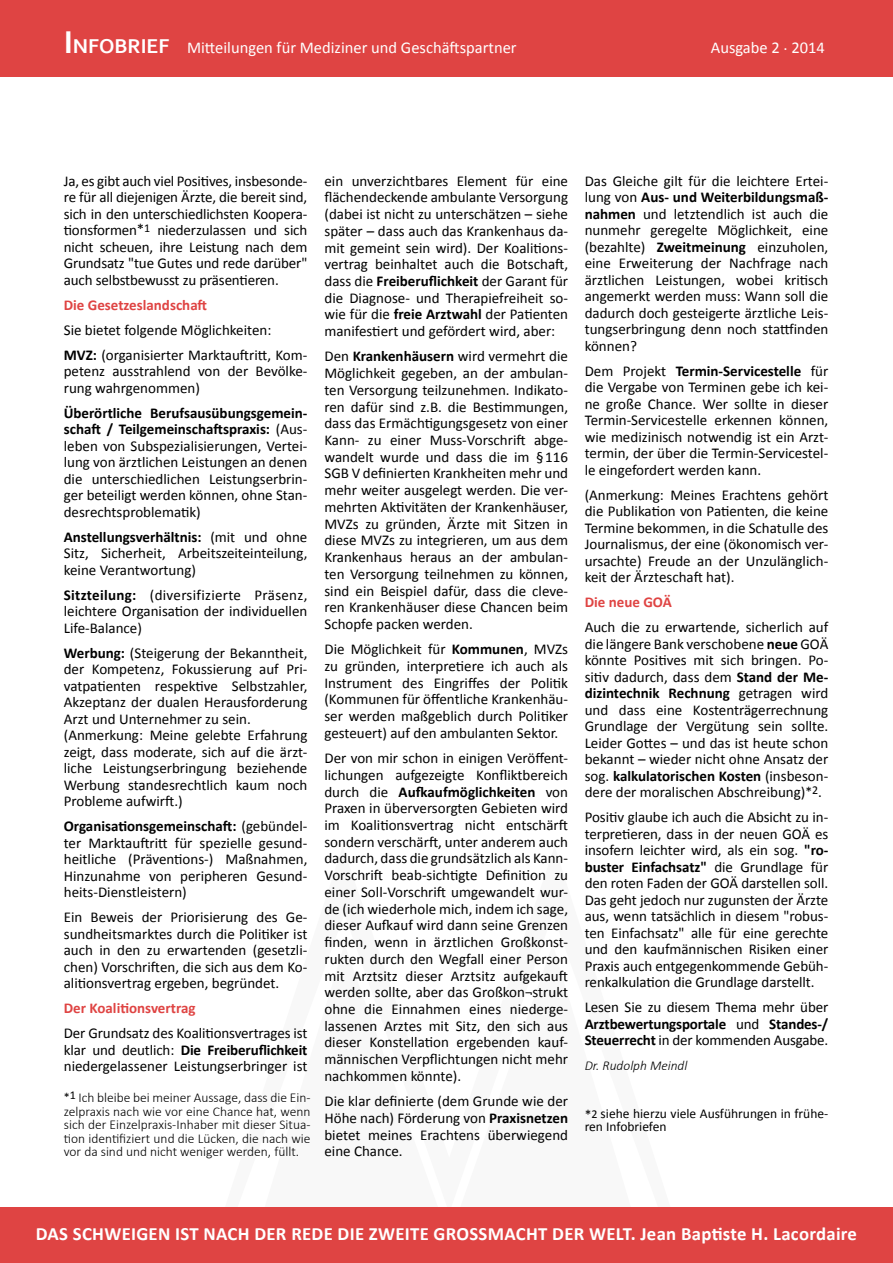
<style>
.page{position:relative;width:893px;height:1263px;background:#fff}
.page>*{position:absolute;margin:0;border:0;box-sizing:border-box;transform-origin:0 0}
.t1{font:700 18.75px "Calibri";letter-spacing:.015em;color:#fff}
.t2{font:16.5px "Calibri";color:#fff}
.t3{font:15px/16.5px "Calibri";color:#000;text-align:justify}
.t4{font:700 15px "Calibri";color:#df4443}
.t5{font:300 13.5px/13.5px "Calibri";color:#000;text-align:justify}
.t6{font:13.5px/13.5px "Calibri";color:#000}
.t7{font:italic 300 13.5px "Calibri";color:#000}
.s1{font-family:"Corbel";font-weight:700;font-size:33px}
.s2{font-family:"Corbel";font-weight:700;font-size:21px}
.s3{font-weight:700}
.s4{font-weight:400;font-size:12px}
.s5{font-size:13.5px}
.s6{font-size:12px}
</style>
<div class="page">
<div style="left:0;top:0;width:893px;height:77px;background:#df4443"></div>
<div style="left:0;top:1208px;width:893px;height:55px;background:#df4443"></div>
<p class="t2" style="left:64px;top:37px;width:454px"><span class="s1">I</span><span class="s2">NFOBRIEF</span> Mitteilungen für Mediziner und Geschäftspartner</p>
<p class="t2" style="left:711px;top:37px;width:116px">Ausgabe 2 . 2014</p>
<p class="t3" style="left:64px;top:172px;width:245px">Ja, es gibt auch viel Positives, insbesonde&shy;re für all diejenigen Ärzte, die bereit sind, sich in den unterschiedlichsten Koopera&shy;tionsformen*<sup>1</sup> niederzulassen und sich nicht scheuen, ihre Leistung nach dem Grundsatz "tue Gutes und rede darüber" auch selbstbewusst zu präsentieren.</p>
<p class="t4" style="left:64px;top:295px;width:145px">Die Gesetzeslandschaft</p>
<p class="t3" style="left:64px;top:317px;width:245px;line-height:25px">Sie bietet folgende Möglichkeiten:<br><span class="s3">MVZ:</span> (organisierter Marktauftritt, Kom-</p>
<p class="t3" style="left:64px;top:363px;width:245px">petenz ausstrahlend von der Bevölke&shy;rung wahrgenommen)</p>
<p class="t3" style="left:64px;top:404px;width:245px"><span class="s3">Überörtliche Berufsausübungsgemein&shy;schaft / Teilgemeinschaftspraxis:</span> (Aus&shy;leben von Subspezialisierungen, Vertei&shy;lung von ärztlichen Leistungen an denen die unterschiedlichen Leistungserbrin&shy;ger beteiligt werden können, ohne Stan&shy;desrechtsproblematik)</p>
<p class="t3" style="left:64px;top:528px;width:245px"><span class="s3">Anstellungsverhältnis:</span> (mit und ohne Sitz, Sicherheit, Arbeitszeiteinteilung, keine Verantwortung)</p>
<p class="t3" style="left:64px;top:586px;width:245px"><span class="s3">Sitzteilung:</span> (diversifizierte Präsenz, leichtere Organisation der individuellen Life-Balance)</p>
<p class="t3" style="left:64px;top:644px;width:245px;text-align:left"><span class="s3">Werbung:</span> (Steigerung der Bekanntheit, der Kompetenz, Fokussierung auf Pri&shy;vatpatienten respektive Selbstzahler, Akzeptanz der dualen Herausforderung Arzt und Unternehmer zu sein. (Anmerkung: Meine gelebte Erfahrung zeigt, dass moderate, sich auf die ärzt&shy;liche Leistungserbringung beziehende Werbung standesrechtlich kaum noch Probleme aufwirft.)</p>
<p class="t3" style="left:64px;top:818px;width:245px"><span class="s3">Organisationsgemeinschaft:</span> (gebündel&shy;ter Marktauftritt für spezielle gesund&shy;heitliche (Präventions-) Maßnahmen, Hinzunahme von peripheren Gesund&shy;heits-Dienstleistern)</p>
<p class="t3" style="left:64px;top:909px;width:245px">Ein Beweis der Priorisierung des Ge&shy;sundheitsmarktes durch die Politiker ist auch in den zu erwartenden (gesetzli&shy;chen) Vorschriften, die sich aus dem Ko&shy;alitionsvertrag ergeben, begründet.</p>
<p class="t4" style="left:64px;top:999px;width:133px">Der Koalitionsvertrag</p>
<p class="t3" style="left:64px;top:1025px;width:245px">Der Grundsatz des Koalitionsvertrages ist klar und deutlich: <span class="s3">Die Freiberuflichkeit </span>niedergelassener Leistungserbringer ist</p>
<p class="t5" style="left:64px;top:1091px;width:248px"><span class="s4">*</span><sup>1</sup> Ich bleibe bei meiner Aussage, dass die Ein&shy;zelpraxis nach wie vor eine Chance hat, wenn sich der Einzelpraxis-Inhaber mit dieser Situa&shy;tion identifiziert und die Lücken, die nach wie vor da sind und nicht weniger werden, füllt.</p>
<p class="t3" style="left:324px;top:172px;width:245px">ein unverzichtbares Element für eine flächendeckende ambulante Versorgung (dabei ist nicht zu unterschätzen – siehe später – dass auch das Krankenhaus da&shy;mit gemeint sein wird). Der Koalitions&shy;vertrag beinhaltet auch die Botschaft, dass die <span class="s3">Freiberuflichkeit</span> der Garant für die Diagnose- und Therapiefreiheit so&shy;wie für die <span class="s3">freie Arztwahl</span> der Patienten manifestiert und gefördert wird, aber:</p>
<p class="t3" style="left:324px;top:348px;width:245px">Den <span class="s3">Krankenhäusern</span> wird vermehrt die Möglichkeit gegeben, an der ambulan&shy;ten Versorgung teilzunehmen. Indikato&shy;ren dafür sind z.B. die Bestimmungen, dass das Ermächtigungsgesetz von einer Kann- zu einer Muss-Vorschrift abge&shy;wandelt wurde und dass die im § 116<br>SGB V definierten Krankheiten mehr und mehr weiter ausgelegt werden. Die ver&shy;mehrten Aktivitäten der Krankenhäuser, MVZs zu gründen, Ärzte mit Sitzen in diese MVZs zu integrieren, um aus dem Krankenhaus heraus an der ambulan&shy;ten Versorgung teilnehmen zu können, sind ein Beispiel dafür, dass die cleve&shy;ren Krankenhäuser diese Chancen beim Schopfe packen werden.</p>
<p class="t3" style="left:324px;top:641px;width:245px">Die Möglichkeit für <span class="s3">Kommunen</span>, MVZs zu gründen, interpretiere ich auch als Instrument des Eingriffes der Politik (Kommunen für öffentliche Krankenhäu&shy;ser werden maßgeblich durch Politiker gesteuert) auf den ambulanten Sektor.</p>
<p class="t3" style="left:324px;top:750px;width:245px">Der von mir schon in einigen Veröffent&shy;lichungen aufgezeigte Konfliktbereich durch die <span class="s3">Aufkaufmöglichkeiten</span> von Praxen in überversorgten Gebieten wird im Koalitionsvertrag nicht entschärft sondern verschärft, unter anderem auch dadurch, dass die grundsätzlich als Kann-Vorschrift beab-sichtigte Definition zu einer Soll-Vorschrift umgewandelt wur&shy;de (ich wiederhole mich, indem ich sage, dieser Aufkauf wird dann seine Grenzen finden, wenn in ärztlichen Großkonst&shy;rukten durch den Wegfall einer Person mit Arztsitz dieser Arztsitz aufgekauft werden sollte, aber das Großkon¬strukt ohne die Einnahmen eines niederge&shy;lassenen Arztes mit Sitz, den sich aus dieser Konstellation ergebenden kauf&shy;männischen Verpflichtungen nicht mehr nachkommen könnte).</p>
<p class="t3" style="left:324px;top:1093px;width:245px">Die klar definierte (dem Grunde wie der Höhe nach) Förderung von <span class="s3">Praxisnetzen </span>bietet meines Erachtens überwiegend eine Chance.</p>
<p class="t3" style="left:585px;top:172px;width:245px">Das Gleiche gilt für die leichtere Ertei&shy;lung von <span class="s3">Aus- und Weiterbildungsmaß&shy;nahmen</span> und letztendlich ist auch die nunmehr geregelte Möglichkeit, eine (bezahlte) <span class="s3">Zweitmeinung</span> einzuholen, eine Erweiterung der Nachfrage nach ärztlichen Leistungen, wobei kritisch angemerkt werden muss: Wann soll die dadurch doch gesteigerte ärztliche Leis&shy;tungserbringung denn noch stattfinden können?</p>
<p class="t3" style="left:585px;top:362px;width:245px">Dem Projekt <span class="s3">Termin-Servicestelle</span> für die Vergabe von Terminen gebe ich kei&shy;ne große Chance. Wer sollte in dieser Termin-Servicestelle erkennen können, wie medizinisch notwendig ist ein Arzt&shy;termin, der über die Termin-Servicestel&shy;le eingefordert werden kann.</p>
<p class="t3" style="left:585px;top:486px;width:245px">(Anmerkung: Meines Erachtens gehört die Publikation von Patienten, die keine Termine bekommen, in die Schatulle des Journalismus, der eine (ökonomisch ver&shy;ursachte) Freude an der Unzulänglich&shy;keit der Ärzteschaft hat).</p>
<p class="t4" style="left:585px;top:593px;width:89px">Die neue GOÄ</p>
<p class="t3" style="left:585px;top:619px;width:245px">Auch die zu erwartende, sicherlich auf die längere Bank verschobene <span class="s3">neue</span> GOÄ könnte Positives mit sich bringen. Po&shy;sitiv dadurch, dass dem <span class="s3">Stand der Me&shy;dizintechnik Rechnung</span> getragen wird und dass eine Kostenträgerrechnung Grundlage der Vergütung sein sollte.<br>Leider Gottes – und das ist heute schon bekannt – wieder nicht ohne Ansatz der sog. <span class="s3">kalkulatorischen Kosten</span> (insbeson&shy;dere der moralischen Abschreibung)<span class="s5">*</span><sup>2</sup>.</p>
<p class="t3" style="left:585px;top:809px;width:245px">Positiv glaube ich auch die Absicht zu in&shy;terpretieren, dass in der neuen GOÄ es insofern leichter wird, als ein sog. <span class="s3">"ro&shy;buster Einfachsatz"</span> die Grundlage für den roten Faden der GOÄ darstellen soll.<br>Das geht jedoch nur zugunsten der Ärzte aus, wenn tatsächlich in diesem "robus&shy;ten Einfachsatz" alle für eine gerechte und den kaufmännischen Risiken einer Praxis auch entgegenkommende Gebüh&shy;renkalkulation die Grundlage darstellt.</p>
<p class="t3" style="left:585px;top:999px;width:245px">Lesen Sie zu diesem Thema mehr über <span class="s3">Arztbewertungsportale</span> und <span class="s3">Standes-/ Steuerrecht</span> in der kommenden Ausgabe.</p>
<p class="t7" style="left:585px;top:1057px;width:104px">Dr. Rudolph Meindl</p>
<p class="t6" style="left:585px;top:1106px;width:245px">*<span class="s6">2</span> siehe hierzu viele Ausführungen in frühe&shy;ren Infobriefen</p>
<p class="t1" style="left:36px;top:1222px;width:823px">DAS SCHWEIGEN IST NACH DER REDE DIE ZWEITE GROSSMACHT DER WELT. Jean Baptiste H. Lacordaire</p>
</div>
